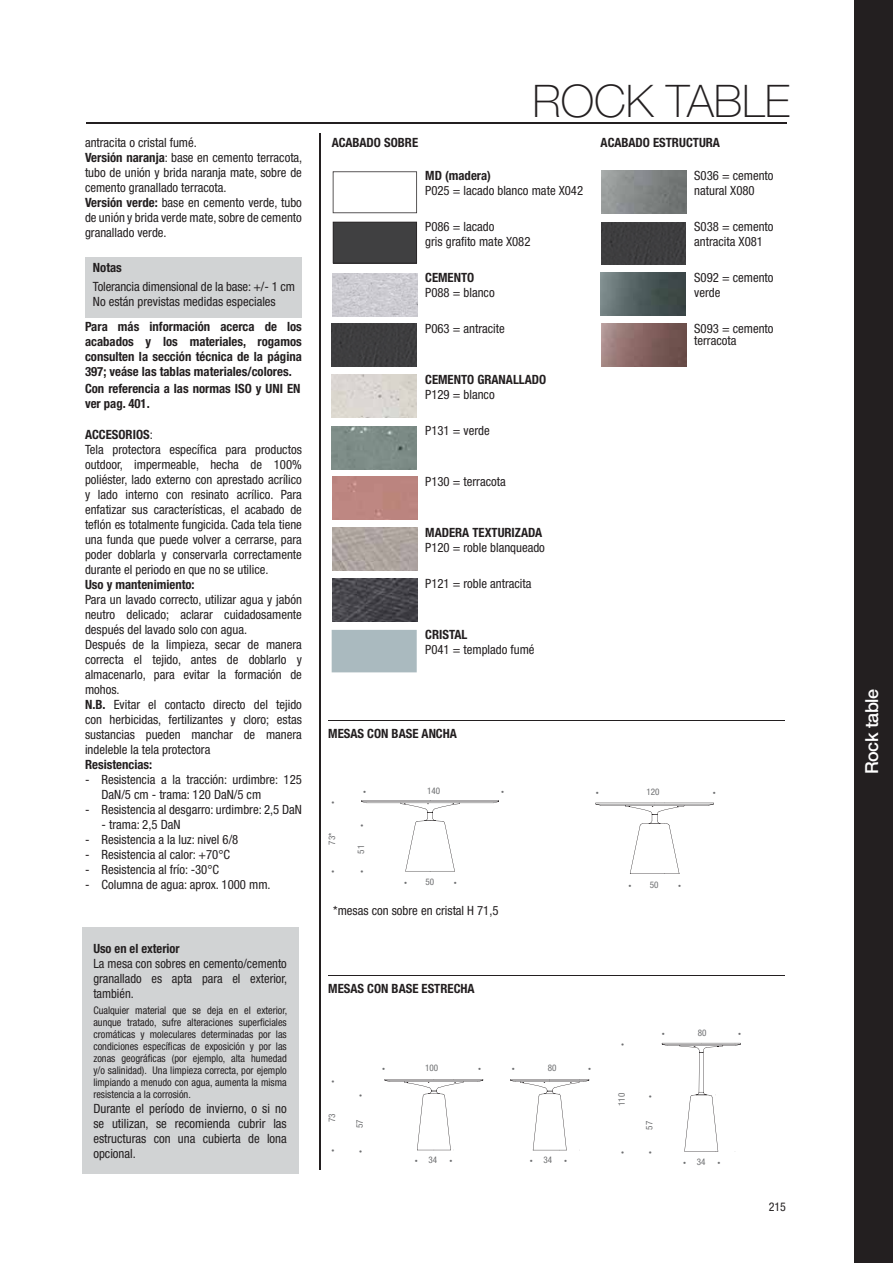
<style>
.page{position:relative;width:893px;height:1263px;background:#fff}
.page>*{position:absolute;margin:0;border:0;box-sizing:border-box;transform-origin:0 0}
.t1{font:100 45px "Helvetica Neue LT Std";color:#231f20}
.t2{font:500 18px "Helvetica Neue LT Std";letter-spacing:-.025em;color:#fff}
.t3{font:condensed 12.75px/15px "Helvetica Neue LT Std";color:#231f20}
.t4{font:700 condensed 12.75px/15px "Helvetica Neue LT Std";color:#231f20;text-align:justify}
.t5{font:condensed 12px "Helvetica Neue LT Std";color:#231f20}
.t6{font:condensed 10.5px/12px "Helvetica Neue LT Std";color:#231f20;text-align:justify}
.t7{font:condensed 9.15px "Helvetica Neue LT Std";color:#6d6e70}
.t8{font:condensed 6px "Helvetica Neue LT Std";color:#6d6e70}
.s1{font-weight:700}
.s2{font-size:6px}
</style>
<div class="page">
<hr style="left:86px;top:123px;width:701px;height:1px;background:#231f20">
<div style="left:854px;top:0;width:39px;height:1263px;background:#231f20"></div>
<svg style="left:361px;top:800px;width:138px;height:72px"></svg>
<svg style="left:385px;top:1079px;width:98px;height:72px"></svg>
<svg style="left:510px;top:1079px;width:79px;height:72px"></svg>
<svg style="left:595px;top:803px;width:119px;height:71px"></svg>
<svg style="left:662px;top:1043px;width:79px;height:109px"></svg>
<hr style="left:319px;top:134px;width:1px;height:1036px;background:#231f20">
<img style="left:332px;top:528px;width:86px;height:42px">
<img style="left:332px;top:579px;width:85px;height:42px">
<svg style="left:333px;top:171px;width:84px;height:42px"></svg>
<svg style="left:333px;top:222px;width:84px;height:41px;background:#3f3e3f"></svg>
<img style="left:333px;top:274px;width:85px;height:42px">
<div style="left:332px;top:324px;width:85px;height:42px;background:#3e3e3f"></div>
<div style="left:332px;top:630px;width:85px;height:42px;background:#aababf"></div>
<div style="left:601px;top:222px;width:85px;height:43px;background:#3e3e3f"></div>
<div style="left:332px;top:427px;width:85px;height:42px;background:#7d8c87"></div>
<div style="left:332px;top:477px;width:86px;height:42px;background:#bc857f"></div>
<img style="left:332px;top:375px;width:85px;height:42px">
<img style="left:601px;top:324px;width:85px;height:42px">
<img style="left:600px;top:273px;width:85px;height:42px">
<img style="left:601px;top:171px;width:85px;height:42px">
<div style="left:85px;top:257px;width:217px;height:60px;background:#d1d3d4"></div>
<div style="left:82px;top:928px;width:217px;height:246px;background:#d1d3d4"></div>
<hr style="left:328px;top:720px;width:456px;height:1px;background:#231f20">
<hr style="left:328px;top:975px;width:456px;height:1px;background:#231f20">
<h1 class="t1" style="left:532px;top:85px;width:259px">ROCK TABLE</h1>
<p class="t3" style="left:85px;top:137px;width:219px">antracita o cristal fumé.<br><span class="s1">Versión naranja</span>: base en cemento terracota, tubo de unión y brida naranja mate, sobre de cemento granallado terracota.<br><span class="s1">Versión verde:</span> base en cemento verde, tubo de unión y brida verde mate, sobre de cemento granallado verde.</p>
<p class="t4" style="left:332px;top:135px;width:88px">ACABADO SOBRE</p>
<p class="t4" style="left:601px;top:135px;width:121px">ACABADO ESTRUCTURA</p>
<p class="t3" style="left:694px;top:169px;width:81px">S036 = cemento natural X080</p>
<p class="t4" style="left:425px;top:168px;width:67px">MD (madera)</p>
<p class="t3" style="left:425px;top:184px;width:159px">P025 = lacado blanco mate X042</p>
<p class="t3" style="left:425px;top:220px;width:107px">P086 = lacado<br>gris grafito mate X082</p>
<p class="t3" style="left:694px;top:220px;width:81px">S038 = cemento antracita X081</p>
<p class="t4" style="left:425px;top:270px;width:51px">CEMENTO</p>
<p class="t3" style="left:425px;top:286px;width:71px">P088 = blanco</p>
<p class="t4" style="left:93px;top:260px;width:31px">Notas</p>
<p class="t3" style="left:93px;top:280px;width:204px">Tolerancia dimensional de la base: +/- 1 cm<br>No están previstas medidas especiales</p>
<p class="t3" style="left:694px;top:271px;width:81px">S092 = cemento verde</p>
<p class="t4" style="left:85px;top:319px;width:218px">Para más información acerca de los acabados y los materiales, rogamos consulten la sección técnica de la página 397; veáse las tablas materiales/colores.</p>
<p class="t4" style="left:85px;top:382px;width:217px">Con referencia a las normas ISO y UNI EN ver pag. 401.</p>
<p class="t3" style="left:85px;top:429px;width:218px"><span class="s1">ACCESORIOS</span>:<br>Tela protectora específica para productos outdoor, impermeable, hecha de 100% poliéster, lado externo con aprestado acrílico y lado interno con resinato acrílico. Para enfatizar sus características, el acabado de teflón es totalmente fungicida. Cada tela tiene una funda que puede volver a cerrarse, para poder doblarla y conservarla correctamente durante el periodo en que no se utilice.</p>
<p class="t4" style="left:85px;top:577px;width:111px">Uso y mantenimiento:</p>
<p class="t3" style="left:85px;top:594px;width:218px">Para un lavado correcto, utilizar agua y jabón neutro delicado; aclarar cuidadosamente después del lavado solo con agua.<br>Después de la limpieza, secar de manera correcta el tejido, antes de doblarlo y almacenarlo, para evitar la formación de mohos.<br><span class="s1">N.B.</span> Evitar el contacto directo del tejido con herbicidas, fertilizantes y cloro; estas sustancias pueden manchar de manera indeleble la tela protectora</p>
<p class="t4" style="left:85px;top:757px;width:69px">Resistencias:</p>
<p class="t3" style="left:101px;top:774px;width:202px;text-indent:-16px">- Resistencia a la tracción: urdimbre: 125<br>DaN/5 cm - trama: 120 DaN/5 cm</p>
<p class="t3" style="left:85px;top:804px;width:218px">- Resistencia al desgarro: urdimbre: 2,5 DaN</p>
<p class="t3" style="left:101px;top:819px;width:80px">- trama: 2,5 DaN</p>
<p class="t3" style="left:85px;top:834px;width:155px">- Resistencia a la luz: nivel 6/8</p>
<p class="t3" style="left:85px;top:849px;width:147px">- Resistencia al calor: +70°C</p>
<p class="t3" style="left:85px;top:864px;width:136px">- Resistencia al frío: -30°C</p>
<p class="t3" style="left:85px;top:879px;width:187px">- Columna de agua: aprox. 1000 mm.</p>
<p class="t4" style="left:93px;top:941px;width:88px">Uso en el exterior</p>
<p class="t3" style="left:93px;top:957px;width:195px;text-align:justify">La mesa con sobres en cemento/cemento granallado es apta para el exterior, también.</p>
<p class="t6" style="left:93px;top:1005px;width:195px">Cualquier material que se deja en el exterior, aunque tratado, sufre alteraciones superficiales cromáticas y moleculares determinadas por las condiciones específicas de exposición y por las zonas geográficas (por ejemplo, alta humedad y/o salinidad). Una limpieza correcta, por ejemplo limpiando a menudo con agua, aumenta la misma resistencia a la corrosión.</p>
<p class="t3" style="left:93px;top:1102px;width:195px;text-align:justify">Durante el período de invierno, o si no se utilizan, se recomienda cubrir las estructuras con una cubierta de lona opcional.</p>
<p class="t3" style="left:425px;top:322px;width:81px">P063 = antracite</p>
<p class="t3" style="left:694px;top:324px;width:81px;line-height:12px">S093 = cemento terracota</p>
<p class="t4" style="left:425px;top:372px;width:123px">CEMENTO GRANALLADO</p>
<p class="t3" style="left:425px;top:388px;width:71px">P129 = blanco</p>
<p class="t3" style="left:425px;top:424px;width:66px">P131 = verde</p>
<p class="t3" style="left:425px;top:475px;width:82px">P130 = terracota</p>
<p class="t4" style="left:425px;top:525px;width:118px">MADERA TEXTURIZADA</p>
<p class="t3" style="left:425px;top:541px;width:121px">P120 = roble blanqueado</p>
<p class="t3" style="left:425px;top:578px;width:108px">P121 = roble antracita</p>
<p class="t4" style="left:425px;top:627px;width:44px">CRISTAL</p>
<p class="t3" style="left:425px;top:644px;width:111px">P041 = templado fumé</p>
<p class="t4" style="left:328px;top:726px;width:130px">MESAS CON BASE ANCHA</p>
<p class="t8" style="left:331px;top:804px;width:4px;rotate:-90deg">•</p>
<p class="t7" style="left:329px;top:845px;width:13px;rotate:-90deg">73*</p>
<p class="t8" style="left:331px;top:873px;width:5px;rotate:-90deg">•</p>
<p class="t8" style="left:363px;top:789px;width:5px">•</p>
<p class="t7" style="left:427px;top:787px;width:15px">140</p>
<p class="t8" style="left:501px;top:789px;width:4px">•</p>
<p class="t8" style="left:360px;top:827px;width:4px;rotate:-90deg">•</p>
<p class="t7" style="left:357px;top:873px;width:30px;rotate:-90deg"><span class="s2">•</span> 51</p>
<p class="t7" style="left:404px;top:879px;width:31px"><span class="s2">•</span> 50</p>
<p class="t8" style="left:454px;top:881px;width:4px">•</p>
<p class="t3" style="left:333px;top:905px;width:167px">*mesas con sobre en cristal H 71,5</p>
<p class="t4" style="left:328px;top:981px;width:148px">MESAS CON BASE ESTRECHA</p>
<p class="t8" style="left:596px;top:791px;width:5px">•</p>
<p class="t7" style="left:646px;top:789px;width:15px">120</p>
<p class="t8" style="left:713px;top:791px;width:4px">•</p>
<p class="t7" style="left:629px;top:881px;width:31px"><span class="s2">•</span> 50</p>
<p class="t8" style="left:678px;top:883px;width:4px">•</p>
<p class="t8" style="left:620px;top:1046px;width:4px;rotate:-90deg">•</p>
<p class="t8" style="left:662px;top:1032px;width:5px">•</p>
<p class="t7" style="left:698px;top:1030px;width:10px">80</p>
<p class="t8" style="left:738px;top:1032px;width:4px">•</p>
<p class="t8" style="left:331px;top:1083px;width:4px;rotate:-90deg">•</p>
<p class="t7" style="left:329px;top:1122px;width:10px;rotate:-90deg">73</p>
<p class="t8" style="left:331px;top:1152px;width:5px;rotate:-90deg">•</p>
<p class="t8" style="left:359px;top:1097px;width:4px;rotate:-90deg">•</p>
<p class="t7" style="left:356px;top:1153px;width:34px;rotate:-90deg"><span class="s2">•</span> 57</p>
<p class="t8" style="left:382px;top:1067px;width:5px">•</p>
<p class="t7" style="left:425px;top:1065px;width:15px">100</p>
<p class="t8" style="left:478px;top:1067px;width:4px">•</p>
<p class="t8" style="left:512px;top:1067px;width:5px">•</p>
<p class="t7" style="left:548px;top:1065px;width:10px">80</p>
<p class="t8" style="left:588px;top:1067px;width:4px">•</p>
<p class="t7" style="left:415px;top:1156px;width:24px"><span class="s2">•</span> 34</p>
<p class="t8" style="left:449px;top:1158px;width:4px">•</p>
<p class="t7" style="left:530px;top:1156px;width:24px"><span class="s2">•</span> 34</p>
<p class="t8" style="left:564px;top:1159px;width:4px">•</p>
<p class="t7" style="left:618px;top:1106px;width:15px;rotate:-90deg">110</p>
<p class="t8" style="left:620px;top:1154px;width:5px;rotate:-90deg">•</p>
<p class="t8" style="left:648px;top:1098px;width:4px;rotate:-90deg">•</p>
<p class="t7" style="left:646px;top:1154px;width:34px;rotate:-90deg"><span class="s2">•</span> 57</p>
<p class="t7" style="left:683px;top:1158px;width:24px"><span class="s2">•</span> 34</p>
<p class="t8" style="left:717px;top:1160px;width:4px">•</p>
<p class="t5" style="left:769px;top:1203px;width:19px">215</p>
<h2 class="t2" style="left:861px;top:774px;width:87px;rotate:-90deg">Rock table</h2>
</div>
